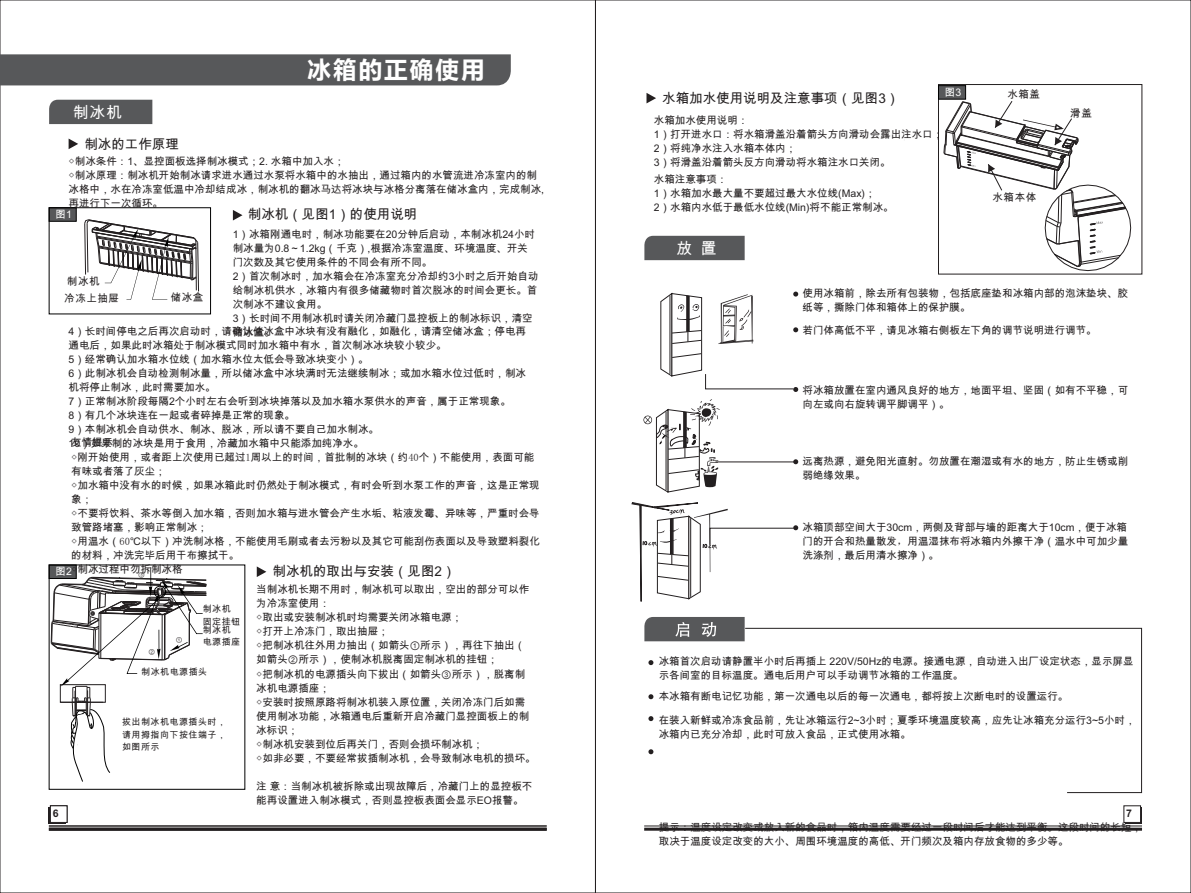
<style>
.page{position:relative;width:1191px;height:893px;background:#fff}
.page>*{position:absolute;margin:0;border:0;box-sizing:border-box;transform-origin:0 0}
.t1{font:700 23.55px "Microsoft Ya Hei";letter-spacing:.09em;color:#fff}
.t2{font:15.75px "Arial Unicode MS";color:#fff}
.t3{font:13.5px "Arial Unicode MS";color:#231f20}
.t4{font:10.5px/14.1px "Arial Unicode MS";color:#231f20}
.t5{font:10.5px "Arial Unicode MS";color:#fff}
.t6{font:700 10.5px "Arial";color:#231f20}
.t7{font:9px/12px "Arial Unicode MS";letter-spacing:.055em;color:#231f20}
.t8{font:6.75px "Arial Unicode MS";color:#231f20}
.s1{font-family:"N Sim Sun"}
.s2{font-family:"Sim Sun"}
.s3{font-family:"Arial"}
</style>
<div class="page">
<div style="left:644px;top:236px;width:100px;height:24px;background:#57585a"></div>
<svg style="left:643px;top:399px;width:76px;height:94px"></svg>
<svg style="left:793px;top:459px;width:5px;height:5px"></svg>
<hr style="left:715px;top:462px;width:80px;height:1px;background:#231f20">
<svg style="left:648px;top:660px;width:5px;height:5px"></svg>
<svg style="left:648px;top:694px;width:5px;height:5px"></svg>
<svg style="left:648px;top:716px;width:5px;height:5px"></svg>
<svg style="left:648px;top:749px;width:5px;height:5px"></svg>
<svg style="left:798px;top:628px;width:344px;height:165px"></svg>
<div style="left:0;top:54px;width:511px;height:31px;background:#57585a"></div>
<div style="left:49px;top:100px;width:103px;height:24px;background:#57585a"></div>
<hr style="left:49px;top:826px;width:498px;height:1px;background:#231f20">
<hr style="left:49px;top:828px;width:498px;height:3px;background:#231f20">
<div style="left:49px;top:807px;width:16px;height:17px;background:#231f20"></div>
<div style="left:50px;top:806px;width:17px;height:16px;background:#fff"></div>
<div style="left:50px;top:806px;width:17px;height:17px;border:1px solid #231f20"></div>
<hr style="left:644px;top:826px;width:498px;height:1px;background:#231f20">
<hr style="left:644px;top:828px;width:498px;height:3px;background:#231f20">
<div style="left:1125px;top:807px;width:17px;height:17px;background:#2d292a"></div>
<div style="left:1123px;top:806px;width:17px;height:16px;background:#fff"></div>
<svg style="left:51px;top:209px;width:26px;height:13px"></svg>
<div style="left:49px;top:207px;width:162px;height:107px;border:1px solid #000"></div>
<svg style="left:84px;top:220px;width:115px;height:80px"></svg>
<div style="left:49px;top:565px;width:196px;height:225px;border:1px solid #000"></div>
<svg style="left:49px;top:565px;width:158px;height:217px"></svg>
<svg style="left:257px;top:566px;width:9px;height:11px"></svg>
<svg style="left:233px;top:210px;width:9px;height:10px"></svg>
<svg style="left:631px;top:502px;width:167px;height:140px"></svg>
<svg style="left:660px;top:292px;width:138px;height:100px"></svg>
<svg style="left:69px;top:139px;width:9px;height:10px"></svg>
<svg style="left:646px;top:93px;width:10px;height:10px"></svg>
<div style="left:938px;top:84px;width:204px;height:190px;border:1px solid #231f20"></div>
<svg style="left:938px;top:85px;width:192px;height:186px"></svg>
<h2 class="t2" style="left:73px;top:106px;width:50px">制冰机</h2>
<h1 class="t1" style="left:307px;top:59px;width:179px">冰箱的正确使用</h1>
<p class="t3" style="left:84px;top:139px;width:96px">制冰的工作原理</p>
<p class="t4" style="left:69px;top:155px;width:477px">◇制冰条件：1、显控面板选择制冰模式；2. 水箱中加入水；<br>◇制冰原理：制冰机开始制冰请求进水通过水泵将水箱中的水抽出，通过箱内的水管流进冷冻室内的制冰格中，水在冷冻室低温中冷却结成冰，制冰机的翻冰马达将冰块与冰格分离落在储冰盒内，完成制冰,再进行下一次循环。</p>
<p class="t3" style="left:248px;top:209px;width:171px">制冰机（见图1）的使用说明</p>
<p class="t5" style="left:56px;top:210px;width:18px">图1</p>
<p class="t4" style="left:233px;top:228px;width:307px">1）冰箱刚通电时，制冰功能要在20分钟后启动，本制冰机24小时制冰量为0.8～1.2kg（千克）,根据冷冻室温度、环境温度、开关门次数及其它使用条件的不同会有所不同。<br>2）首次制冰时，加水箱会在冷冻室充分冷却约3小时之后开始自动给制冰机供水，冰箱内有很多储藏物时首次脱冰的时间会更长。首次制冰不建议食用。<br>3）长时间不用制冰机时请关闭冷藏门显控板上的制冰标识，清空</p>
<p class="t4" style="left:69px;top:325px;width:459px">4）长时间停电之后再次启动时，请确认储冰盒中冰块有没有融化，如融化，请清空储冰盒；停电再</p>
<p class="t4" style="left:67px;top:275px;width:34px">制冰机</p>
<p class="t4" style="left:64px;top:292px;width:56px">冷冻上抽屉</p>
<p class="t4" style="left:171px;top:291px;width:34px">储冰盒</p>
<p class="t4" style="left:69px;top:328px;width:379px;line-height:12.1px;text-indent:164px">储冰盒。<br>通电后，如果此时冰箱处于制冰模式同时加水箱中有水，首次制冰冰块较小较少。</p>
<p class="t4" style="left:69px;top:353px;width:459px">5）经常确认加水箱水位线（加水箱水位太低会导致冰块变小）。<br>6）此制冰机会自动检测制冰量，所以储冰盒中冰块满时无法继续制冰；或加水箱水位过低时，制冰机将停止制冰，此时需要加水。<br>7）正常制冰阶段每隔2个小时左右会听到冰块掉落以及加水箱水泵供水的声音，属于正常现象。<br>8）有几个冰块连在一起或者碎掉是正常的现象。<br>9）本制冰机会自动供水、制冰、脱冰，所以请不要自己加水制冰。<br>10）如果制的冰块是用于食用，冷藏加水箱中只能添加纯净水。</p>
<p class="t4" style="left:71px;top:437px;width:470px">友情提示：<br>◇刚开始使用，或者距上次使用已超过<span class="s1">1</span>周以上的时间，首批制的冰块（约<span class="s1">40</span>个）不能使用，表面可能有味或者落了灰尘；<br>◇加水箱中没有水的时候，如果冰箱此时仍然处于制冰模式，有时会听到水泵工作的声音，这是正常现象；<br>◇不要将饮料、茶水等倒入加水箱，否则加水箱与进水管会产生水垢、粘液发霉、异味等，严重时会导致管路堵塞，影响正常制冰；<br>◇用温水（<span class="s2">60</span>℃以下）冲洗制冰格，不能使用毛刷或者去污粉以及其它可能刮伤表面以及导致塑料裂化的材料，冲洗完毕后用干布擦拭干。<br>◇制冰过程中勿拆制冰格</p>
<p class="t3" style="left:272px;top:567px;width:185px">制冰机的取出与安装（见图2）</p>
<p class="t5" style="left:56px;top:568px;width:18px">图2</p>
<p class="t8" style="left:138px;top:572px;width:8px">③</p>
<p class="t8" style="left:148px;top:649px;width:8px">②</p>
<p class="t8" style="left:176px;top:637px;width:8px">①</p>
<p class="t7" style="left:203px;top:604px;width:39px">制冰机固定挂钮</p>
<p class="t7" style="left:203px;top:624px;width:39px">制冰机电源插座</p>
<p class="t7" style="left:141px;top:667px;width:67px">制冰机电源插头</p>
<p class="t7" style="left:122px;top:717px;width:106px;text-align:justify">拔出制冰机电源插头时，请用拇指向下按住端子，如图所示</p>
<p class="t4" style="left:256px;top:583px;width:281px">当制冰机长期不用时，制冰机可以取出，空出的部分可以作为冷冻室使用：<br>◇取出或安装制冰机时均需要关闭冰箱电源；<br>◇打开上冷冻门，取出抽屉；<br>◇把制冰机往外用力抽出（如箭头①所示），再往下抽出（如箭头②所示），使制冰机脱离固定制冰机的挂钮；<br>◇把制冰机的电源插头向下拔出（如箭头③所示），脱离制冰机电源插座；<br>◇安装时按照原路将制冰机装入原位置，关闭冷冻门后如需使用制冰功能，冰箱通电后重新开启冷藏门显控面板上的制冰标识；<br>◇制冰机安装到位后再关门，否则会损坏制冰机；<br>◇如非必要，不要经常拔插制冰机，会导致制冰电机的损坏。</p>
<p class="t4" style="left:256px;top:780px;width:277px">注 意：当制冰机被拆除或出现故障后，冷藏门上的显控板不能再设置进入制冰模式，否则显控板表面会显示EO报警。</p>
<p class="t5" style="left:945px;top:88px;width:18px">图3</p>
<p class="t3" style="left:662px;top:93px;width:239px">水箱加水使用说明及注意事项（见图3）</p>
<p class="t4" style="left:659px;top:129px;width:12px;text-align:justify">）））</p>
<p class="t4" style="left:654px;top:115px;width:291px">水箱加水使用说明：<br>1 打开进水口：将水箱滑盖沿着箭头方向滑动会露出注水口；<br>2 将纯净水注入水箱本体内；<br>3 将滑盖沿着箭头反方向滑动将水箱注水口关闭。</p>
<p class="t4" style="left:659px;top:187px;width:12px">））</p>
<p class="t4" style="left:654px;top:173px;width:241px">水箱注意事项：<br>1 水箱加水最大量不要超过最大水位线(Max)；<br>2 水箱内水低于最低水位线(Min)将不能正常制冰。</p>
<h2 class="t2" style="left:676px;top:242px;width:42px">放 置</h2>
<p class="t4" style="left:1007px;top:89px;width:34px">水箱盖</p>
<p class="t4" style="left:992px;top:191px;width:45px">水箱本体</p>
<p class="t4" style="left:1070px;top:107px;width:23px">滑盖</p>
<p class="t4" style="left:802px;top:287px;width:327px">使用冰箱前，除去所有包装物，包括底座垫和冰箱内部的泡沫垫块、胶纸等，撕除门体和箱体上的保护膜。</p>
<p class="t4" style="left:802px;top:324px;width:295px">若门体高低不平，请见冰箱右侧板左下角的调节说明进行调节。</p>
<p class="t4" style="left:802px;top:384px;width:327px">将冰箱放置在室内通风良好的地方，地面平坦、坚固（如有不平稳，可向左或向右旋转调平脚调平）。</p>
<p class="t4" style="left:802px;top:455px;width:327px">远离热源，避免阳光直射。勿放置在潮湿或有水的地方，防止生锈或削弱绝缘效果。</p>
<p class="t4" style="left:802px;top:521px;width:327px;text-align:justify">冰箱顶部空间大于<span class="s3">30cm</span>，两侧及背部与墙的距离大于<span class="s3">10cm</span>，便于冰箱门的开合和热量散发<span class="s2">，</span>用温湿抹布将冰箱内外擦干净（温水中可加少量洗涤剂，最后用清水擦净）。</p>
<p class="t4" style="left:659px;top:655px;width:476px">冰箱首次启动请静置半小时后再插上 220V/50Hz的电源。接通电源，自动进入出厂设定状态，显示屏显示各间室的目标温度。通电后用户可以手动调节冰箱的工作温度。</p>
<p class="t4" style="left:659px;top:690px;width:411px">本冰箱有断电记忆功能，第一次通电以后的每一次通电，都将按上次断电时的设置运行。</p>
<p class="t4" style="left:659px;top:714px;width:478px">在装入新鲜或冷冻食品前，先让冰箱运行2~3小时；夏季环境温度较高，应先让冰箱充分运行3~5小时，冰箱内已充分冷却，此时可放入食品，正式使用冰箱。</p>
<p class="t6" style="left:53px;top:810px;width:14px">61 2</p>
<p class="t6" style="left:1126px;top:810px;width:7px">7</p>
<p class="t4" style="left:659px;top:821px;width:485px">提示：温度设定改变或放入新的食品时，箱内温度需要经过一段时间后才能达到平衡。这段时间的长短，取决于温度设定改变的大小、周围环境温度的高低、开门频次及箱内存放食物的多少等。</p>
</div>
